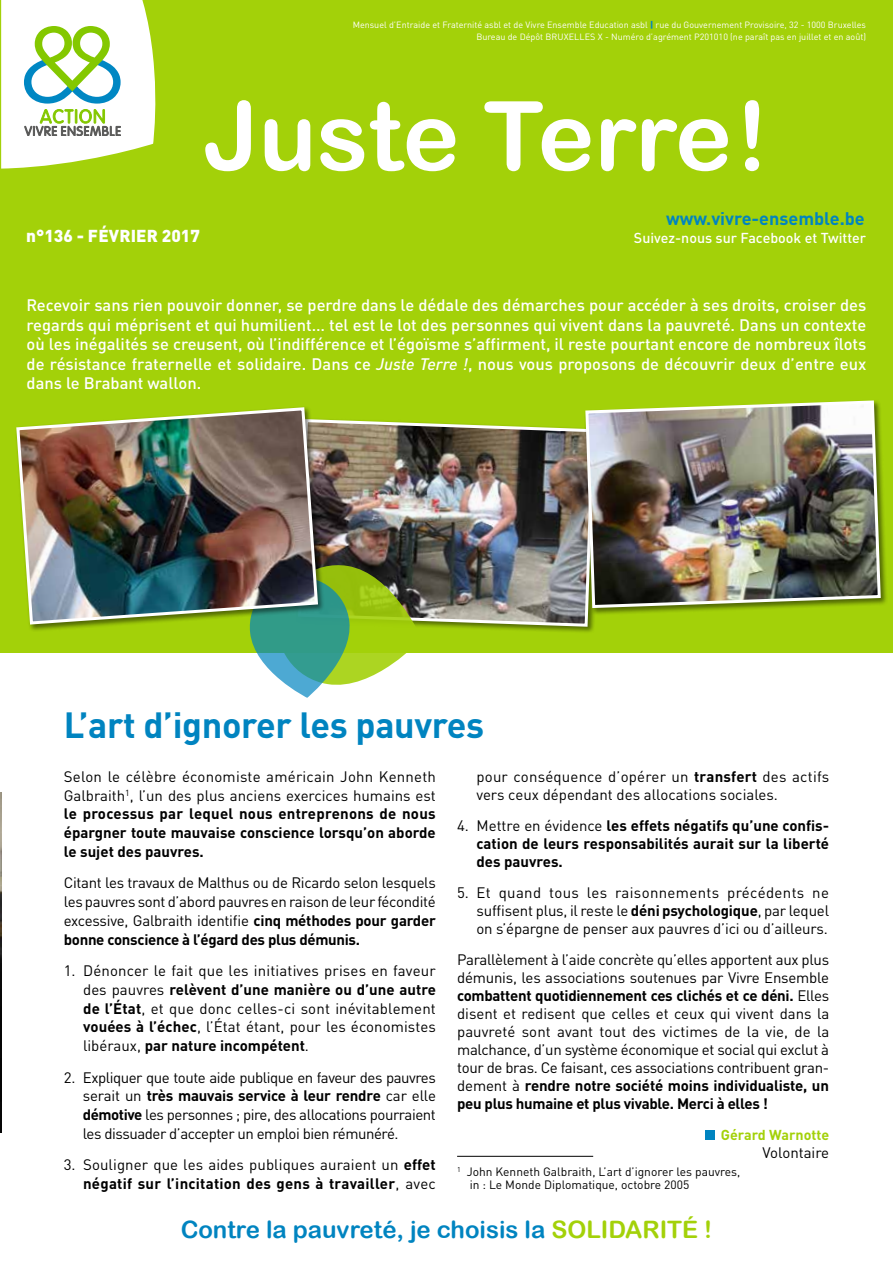
<style>
.page{position:relative;width:893px;height:1263px;background:#fff}
.page>*{position:absolute;margin:0;border:0;box-sizing:border-box;transform-origin:0 0}
.t1{font:96px "Arial Rounded MT Bold";color:#fff}
.t2{font:700 36px "DIN Pro";letter-spacing:-.01em;color:#0084c0}
.t3{font:24px "Arial Rounded MT Bold";color:#0084c0}
.t4{font:700 18px "DIN Pro";color:#0084c0}
.t5{font:900 17.1px "DIN Pro";letter-spacing:.01em;color:#fff}
.t6{font:500 16.5px/19.5px "DIN Pro";color:#fff;text-align:justify}
.t7{font:15px/18.8px "DIN Pro";letter-spacing:-.01em;color:#000;text-align:justify}
.t8{font:700 15px/18.8px "DIN Pro";color:#000;text-align:justify}
.t9{font:500 14.25px "DIN Pro";color:#fff}
.t10{font:700 14.25px "DIN Pro";color:#a3d109}
.t11{font:12px/13.5px "DIN Pro";color:#000}
.t12{font:9px/12px "DIN Pro";color:#fff;text-align:right}
.s1{font-weight:900;color:#0084c0}
.s2{font-style:italic}
.s3{font-weight:400}
.s4{font-weight:700}
.s5{color:#a3d109}
</style>
<div class="page">
<div style="left:0;top:0;width:893px;height:653px;background:#a3d109"></div>
<img style="left:325px;top:419px;width:270px;height:209px">
<div style="left:584px;top:399px;width:304px;height:216px;background:#000;opacity:.5"></div>
<img style="left:584px;top:399px;width:298px;height:211px">
<svg style="left:250px;top:561px;width:172px;height:137px"></svg>
<div style="left:15px;top:406px;width:310px;height:226px;background:#000;opacity:.5"></div>
<img style="left:15px;top:406px;width:305px;height:220px">
<svg style="left:1px;top:0;width:155px;height:169px;background:#ddedce"></svg>
<div style="left:705px;top:1130px;width:9px;height:10px;background:#0084c0"></div>
<img style="left:0;top:792px;width:1px;height:340px">
<hr style="left:457px;top:1156px;width:136px;height:1px;background:#000">
<p class="t12" style="left:353px;top:18px;width:515px">Mensuel d’Entraide et Fraternité asbl et de Vivre Ensemble Education asbl <span class="s1">|</span> rue du Gouvernement Provisoire, 32 - 1000 Bruxelles<br>Bureau de Dépôt BRUXELLES X - Numéro d’agrément P201010 (ne paraît pas en juillet et en août)</p>
<h1 class="t1" style="left:203px;top:79px;width:566px">Juste Terre!</h1>
<p class="t4" style="left:666px;top:203px;width:200px">www.vivre-ensemble.be</p>
<p class="t5" style="left:26px;top:221px;width:175px">n°136 - FÉVRIER 2017</p>
<p class="t9" style="left:634px;top:226px;width:234px">Suivez-nous sur Facebook et Twitter</p>
<p class="t6" style="left:27px;top:294px;width:841px">Recevoir sans rien pouvoir donner, se perdre dans le dédale des démarches pour accéder à ses droits, croiser des regards qui méprisent et qui humilient… tel est le lot des personnes qui vivent dans la pauvreté. Dans un contexte où les inégalités se creusent, où l’indifférence et l’égoïsme s’affirment, il reste pourtant encore de nombreux îlots de résistance fraternelle et solidaire. Dans ce <span class="s2">Juste Terre !</span>, nous vous proposons de découvrir deux d’entre eux dans le Brabant wallon.</p>
<h2 class="t2" style="left:64px;top:695px;width:422px">L’art d’ignorer les pauvres</h2>
<p class="t8" style="left:64px;top:765px;width:374px"><span class="s3">Selon le célèbre économiste américain John Kenneth Galbraith</span><sup>1</sup><span class="s3">, l’un des plus anciens exercices humains est </span>le processus par lequel nous entreprenons de nous épargner toute mauvaise conscience lorsqu’on aborde le sujet des pauvres.</p>
<p class="t7" style="left:64px;top:872px;width:374px">Citant les travaux de Malthus ou de Ricardo selon lesquels les pauvres sont d’abord pauvres en raison de leur fécondité excessive, Galbraith identifie <span class="s4">cinq méthodes pour garder bonne conscience à l’égard des plus démunis.</span></p>
<p class="t7" style="left:83px;top:960px;width:354px;text-indent:-19px">1. Dénoncer le fait que les initiatives prises en faveur des pauvres <span class="s4">relèvent d’une manière ou d’une autre de l’État</span>, et que donc celles-ci sont inévitablement <span class="s4">vouées à l’échec</span>, l’État étant, pour les économistes libéraux, <span class="s4">par nature incompétent</span>.</p>
<p class="t7" style="left:83px;top:1066px;width:355px;text-indent:-19px">2. Expliquer que toute aide publique en faveur des pauvres serait un <span class="s4">très mauvais service à leur rendre</span> car elle <span class="s4">démotive</span> les personnes ; pire, des allocations pourraient les dissuader d’accepter un emploi bien rémunéré.</p>
<p class="t7" style="left:64px;top:1154px;width:374px;text-align:right">3. Souligner que les aides publiques auraient un <span class="s4">effet négatif sur l’incitation des gens à travailler</span>, avec</p>
<p class="t7" style="left:476px;top:766px;width:354px;line-height:18px">pour conséquence d’opérer un <span class="s4">transfert</span> des actifs vers ceux dépendant des allocations sociales.</p>
<p class="t8" style="left:476px;top:814px;width:354px;line-height:18px;text-indent:-19px"><span class="s3">4. Mettre en évidence</span> les effets négatifs qu’une confis&shy;cation de leurs responsabilités aurait sur la liberté des pauvres.</p>
<p class="t7" style="left:476px;top:882px;width:354px;line-height:18px;text-indent:-19px">5. Et quand tous les raisonnements précédents ne suffisent plus, il reste le <span class="s4">déni psychologique</span>, par lequel on s’épargne de penser aux pauvres d’ici ou d’ailleurs.</p>
<p class="t7" style="left:457px;top:948px;width:374px;line-height:18px">Parallèlement à l’aide concrète qu’elles apportent aux plus démunis, les associations soutenues par Vivre Ensemble <span class="s4">combattent quotidiennement ces clichés et ce déni.</span> Elles disent et redisent que celles et ceux qui vivent dans la pauvreté sont avant tout des victimes de la vie, de la malchance, d’un système économique et social qui exclut à tour de bras. Ce faisant, ces associations contribuent gran&shy;dement à <span class="s4">rendre notre société moins individualiste, un peu plus humaine et plus vivable. Merci à elles !</span></p>
<p class="t10" style="left:721px;top:1123px;width:110px">Gérard Warnotte</p>
<p class="t7" style="left:763px;top:1141px;width:68px">Volontaire</p>
<p class="t11" style="left:470px;top:1163px;width:272px;text-indent:-13px"><sup>1</sup> John Kenneth Galbraith, L’art d’ignorer les pauvres, in : Le Monde Diplomatique, octobre 2005</p>
<h3 class="t3" style="left:181px;top:1215px;width:533px">Contre la pauvreté, je choisis la <span class="s5">SOLIDARITÉ !</span></h3>
</div>
